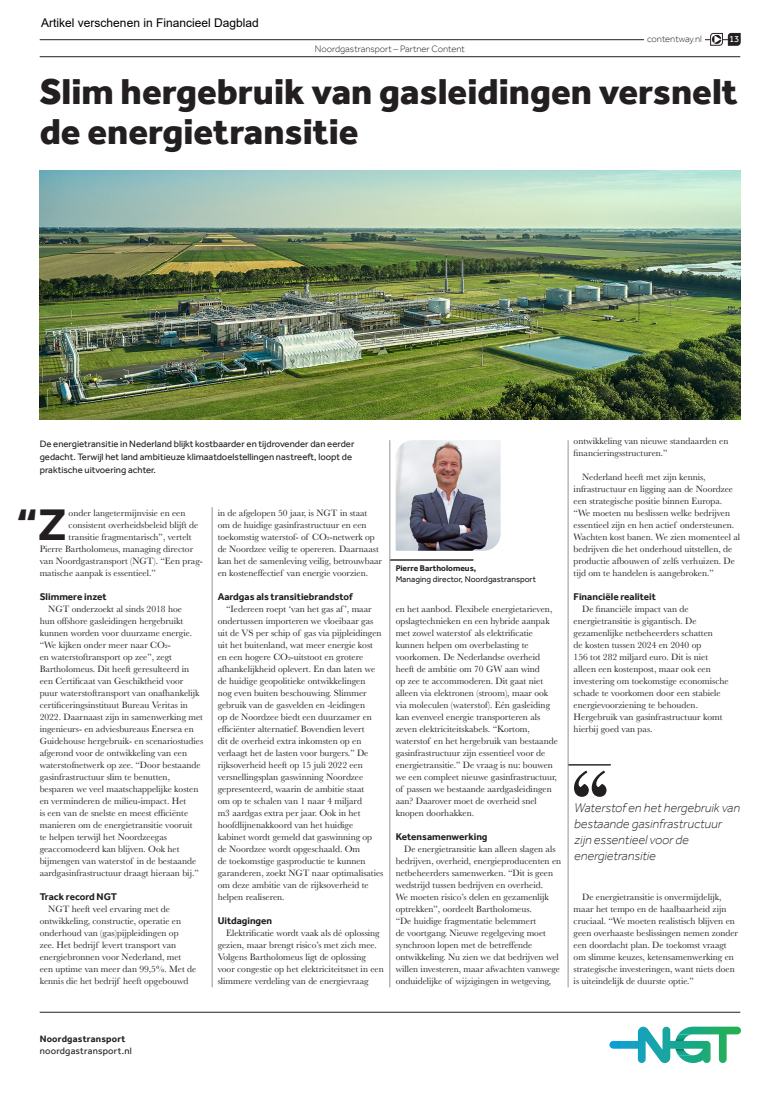
<style>
.page{position:relative;width:780px;height:1120px;background:#fff}
.page>*{position:absolute;margin:0;border:0;box-sizing:border-box;transform-origin:0 0}
.Body_txt_grote_letter{font:700 45.5px "Effra";color:#231f20}
.Titel_Light{font:800 37px/40px "Effra";color:#231f20}
.t1{font:italic 300 13px/16px "Effra";color:#231f20}
.t2{font:12px "Arial";color:#000}
.Body_titel{font:700 10px "Effra";color:#231f20}
.Body_txt_inspring{font:9.5px/12px "Baskerville";color:#231f20}
.Body_txt_grote_letter-2{font:9.5px "Baskerville";color:#231f20}
.Intro{font:9.5px/13px "Effra";color:#231f20}
.t3{font:300 9.5px "Effra";color:#231f20}
.Intro-2{font:9.5px "Effra";letter-spacing:.02em;color:#231f20}
.t4{font:700 9.5px "Effra";letter-spacing:.02em;color:#231f20}
.t5{font:9.5px "Effra";color:#fff}
.Expert-Functie{font:8.5px "Effra";color:#231f20}
.Expert-Name{font:700 8.5px "Effra";color:#231f20}
</style>
<div class="page">
<svg style="left:609px;top:1026px;width:132px;height:37px"></svg>
<img style="left:675px;top:1048px;width:17px;height:7px">
<hr style="left:40px;top:57px;width:700px;height:1px;background:#231f20">
<hr style="left:40px;top:1012px;width:700px;height:1px;background:#231f20">
<img style="left:395px;top:440px;width:105px;height:111px">
<svg style="left:390px;top:559px;width:83px;height:2px"></svg>
<hr style="left:389px;top:440px;width:1px;height:547px;background:#939598">
<hr style="left:568px;top:440px;width:1px;height:547px;background:#939598">
<hr style="left:212px;top:507px;width:1px;height:480px;background:#939598">
<svg style="left:568px;top:764px;width:43px;height:33px"></svg>
<img style="left:40px;top:170px;width:700px;height:250px">
<hr style="left:40px;top:40px;width:700px;height:1px;background:#231f20">
<svg style="left:710px;top:33px;width:12px;height:12px"></svg>
<svg style="left:728px;top:33px;width:12px;height:12px"></svg>
<div style="left:644px;top:33px;width:60px;height:12px;background:#fff"></div>
<p class="t2" style="left:41px;top:14px;width:219px">Artikel verschenen in Financieel Dagblad</p>
<p class="t3" style="left:315px;top:43px;width:151px">Noordgastransport – Partner Content</p>
<p class="t3" style="left:647px;top:33px;width:56px">contentway.nl</p>
<p class="t5" style="left:729px;top:34px;width:12px">13</p>
<p class="Titel_Light" style="left:40px;top:71px;width:699px">Slim hergebruik van gasleidingen versnelt de energietransitie</p>
<p class="Intro" style="left:40px;top:437px;width:316px">De energietransitie in Nederland blijkt kostbaarder en tijdrovender dan eerder gedacht. Terwijl het land ambitieuze klimaatdoelstellingen nastreeft, loopt de praktische uitvoering achter.</p>
<p class="Body_txt_grote_letter" style="left:16px;top:498px;width:52px">“Z</p>
<p class="Body_txt_grote_letter-2" style="left:69px;top:507px;width:118px">onder langetermijnvisie en een</p>
<p class="Body_txt_grote_letter-2" style="left:69px;top:519px;width:131px">consistent overheidsbeleid blijft de</p>
<p class="Body_txt_grote_letter-2" style="left:69px;top:531px;width:124px">transitie fragmentarisch”, vertelt</p>
<p class="Body_txt_grote_letter-2" style="left:40px;top:543px;width:155px">Pierre Bartholomeus, managing director</p>
<p class="Body_txt_grote_letter-2" style="left:40px;top:555px;width:165px">van Noordgastransport (NGT). “Een prag-</p>
<p class="Body_txt_grote_letter-2" style="left:40px;top:567px;width:117px">matische aanpak is essentieel.”</p>
<p class="Body_titel" style="left:40px;top:591px;width:68px">Slimmere inzet</p>
<p class="Body_txt_inspring" style="left:40px;top:603px;width:165px;text-indent:9px">NGT onderzoekt al sinds 2018 hoe<br>hun offshore gasleidingen hergebruikt kunnen worden voor duurzame energie. “We kijken onder meer naar CO₂-<br>en waterstoftransport op zee”, zegt Bartholomeus. Dit heeft geresulteerd in een Certificaat van Geschiktheid voor puur waterstoftransport van onafhankelijk certificeringsinstituut Bureau Veritas in 2022. Daarnaast zijn in samenwerking met ingenieurs- en adviesbureaus Enersea en Guidehouse hergebruik- en scenariostudies afgerond voor de ontwikkeling van een waterstofnetwerk op zee. “Door bestaande gasinfrastructuur slim te benutten, besparen we veel maatschappelijke kosten en verminderen de milieu-impact. Het<br>is een van de snelste en meest efficiënte manieren om de energietransitie vooruit<br>te helpen terwijl het Noordzeegas geaccomodeerd kan blijven. Ook het bijmengen van waterstof in de bestaande aardgasinfrastructuur draagt hieraan bij.”</p>
<p class="Body_titel" style="left:40px;top:891px;width:79px">Track record NGT</p>
<p class="Body_txt_inspring" style="left:40px;top:903px;width:158px;text-indent:9px">NGT heeft veel ervaring met de ontwikkeling, constructie, operatie en onderhoud van (gas)pijpleidingen op<br>zee. Het bedrijf levert transport van energiebronnen voor Nederland, met een uptime van meer dan 99,5%. Met de kennis die het bedrijf heeft opgebouwd</p>
<p class="Body_txt_inspring" style="left:218px;top:507px;width:166px">in de afgelopen 50 jaar, is NGT in staat om de huidige gasinfrastructuur en een toekomstig waterstof- of CO₂-netwerk op de Noordzee veilig te opereren. Daarnaast kan het de samenleving veilig, betrouwbaar en kosteneffectief van energie voorzien.</p>
<p class="Body_titel" style="left:218px;top:591px;width:136px">Aardgas als transitiebrandstof</p>
<p class="Body_txt_inspring" style="left:218px;top:603px;width:167px;text-indent:9px">“Iedereen roept ‘van het gas af ’, maar ondertussen importeren we vloeibaar gas uit de VS per schip of gas via pijpleidingen uit het buitenland, wat meer energie kost en een hogere CO₂-uitstoot en grotere afhankelijkheid oplevert. En dan laten we de huidige geopolitieke ontwikkelingen<br>nog even buiten beschouwing. Slimmer gebruik van de gasvelden en -leidingen<br>op de Noordzee biedt een duurzamer en efficiënter alternatief. Bovendien levert<br>dit de overheid extra inkomsten op en verlaagt het de lasten voor burgers.” De rijksoverheid heeft op 15 juli 2022 een versnellingsplan gaswinning Noordzee gepresenteerd, waarin de ambitie staat<br>om op te schalen van 1 naar 4 miljard<br>m3 aardgas extra per jaar. Ook in het hoofdlijnenakkoord van het huidige kabinet wordt gemeld dat gaswinning op de Noordzee wordt opgeschaald. Om<br>de toekomstige gasproductie te kunnen garanderen, zoekt NGT naar optimalisaties om deze ambitie van de rijksoverheid te helpen realiseren.</p>
<p class="Body_titel" style="left:218px;top:915px;width:56px">Uitdagingen</p>
<p class="Body_txt_inspring" style="left:218px;top:927px;width:168px;text-indent:9px">Elektrificatie wordt vaak als dé oplossing gezien, maar brengt risico’s met zich mee.<br>Volgens Bartholomeus ligt de oplossing voor congestie op het elektriciteitsnet in een slimmere verdeling van de energievraag</p>
<p class="Expert-Name" style="left:395px;top:563px;width:82px">Pierre Bartholomeus,</p>
<p class="Expert-Functie" style="left:395px;top:573px;width:142px">Managing director, Noordgastransport</p>
<p class="Body_txt_inspring" style="left:395px;top:603px;width:164px">en het aanbod. Flexibele energietarieven, opslagtechnieken en een hybride aanpak met zowel waterstof als elektrificatie kunnen helpen om overbelasting te voorkomen. De Nederlandse overheid heeft de ambitie om 70 GW aan wind<br>op zee te accommoderen. Dit gaat niet alleen via elektronen (stroom), maar ook via moleculen (waterstof). Eén gasleiding kan evenveel energie transporteren als zeven elektriciteitskabels. “Kortom, waterstof en het hergebruik van bestaande gasinfrastructuur zijn essentieel voor de energietransitie.” De vraag is nu: bouwen we een compleet nieuwe gasinfrastructuur, of passen we bestaande aardgasleidingen aan? Daarover moet de overheid snel knopen doorhakken.</p>
<p class="Body_titel" style="left:395px;top:831px;width:93px">Ketensamenwerking</p>
<p class="Body_txt_inspring" style="left:395px;top:843px;width:167px;text-indent:9px">De energietransitie kan alleen slagen als bedrijven, overheid, energieproducenten en netbeheerders samenwerken. “Dit is geen wedstrijd tussen bedrijven en overheid.<br>We moeten risico’s delen en gezamenlijk optrekken”, oordeelt Bartholomeus.<br>“De huidige fragmentatie belemmert<br>de voortgang. Nieuwe regelgeving moet synchroon lopen met de betreffende ontwikkeling. Nu zien we dat bedrijven wel willen investeren, maar afwachten vanwege onduidelijke of wijzigingen in wetgeving,</p>
<p class="Body_txt_inspring" style="left:573px;top:435px;width:156px">ontwikkeling van nieuwe standaarden en financieringsstructuren.”</p>
<p class="Body_txt_inspring" style="left:573px;top:471px;width:168px;text-indent:9px">Nederland heeft met zijn kennis, infrastructuur en ligging aan de Noordzee een strategische positie binnen Europa. “We moeten nu beslissen welke bedrijven essentieel zijn en hen actief ondersteunen.<br>Wachten kost banen. We zien momenteel al bedrijven die het onderhoud uitstellen, de productie afbouwen of zelfs verhuizen. De tijd om te handelen is aangebroken.”</p>
<p class="Body_titel" style="left:573px;top:591px;width:84px">Financiële realiteit</p>
<p class="Body_txt_inspring" style="left:573px;top:603px;width:156px;text-indent:9px">De financiële impact van de energietransitie is gigantisch. De gezamenlijke netbeheerders schatten<br>de kosten tussen 2024 en 2040 op<br>156 tot 282 miljard euro. Dit is niet alleen een kostenpost, maar ook een investering om toekomstige economische schade te voorkomen door een stabiele energievoorziening te behouden.<br>Hergebruik van gasinfrastructuur komt hierbij goed van pas.</p>
<p class="t1" style="left:574px;top:799px;width:167px">Waterstof en het hergebruik van bestaande gasinfrastructuur zijn essentieel voor de energietransitie</p>
<p class="Body_txt_inspring" style="left:573px;top:891px;width:166px;text-indent:9px">De energietransitie is onvermijdelijk, maar het tempo en de haalbaarheid zijn cruciaal. “We moeten realistisch blijven en geen overhaaste beslissingen nemen zonder een doordacht plan. De toekomst vraagt om slimme keuzes, ketensamenwerking en strategische investeringen, want niets doen is uiteindelijk de duurste optie.”</p>
<p class="t4" style="left:40px;top:1033px;width:87px">Noordgastransport</p>
<p class="Intro-2" style="left:40px;top:1045px;width:94px">noordgastransport.nl</p>
</div>
